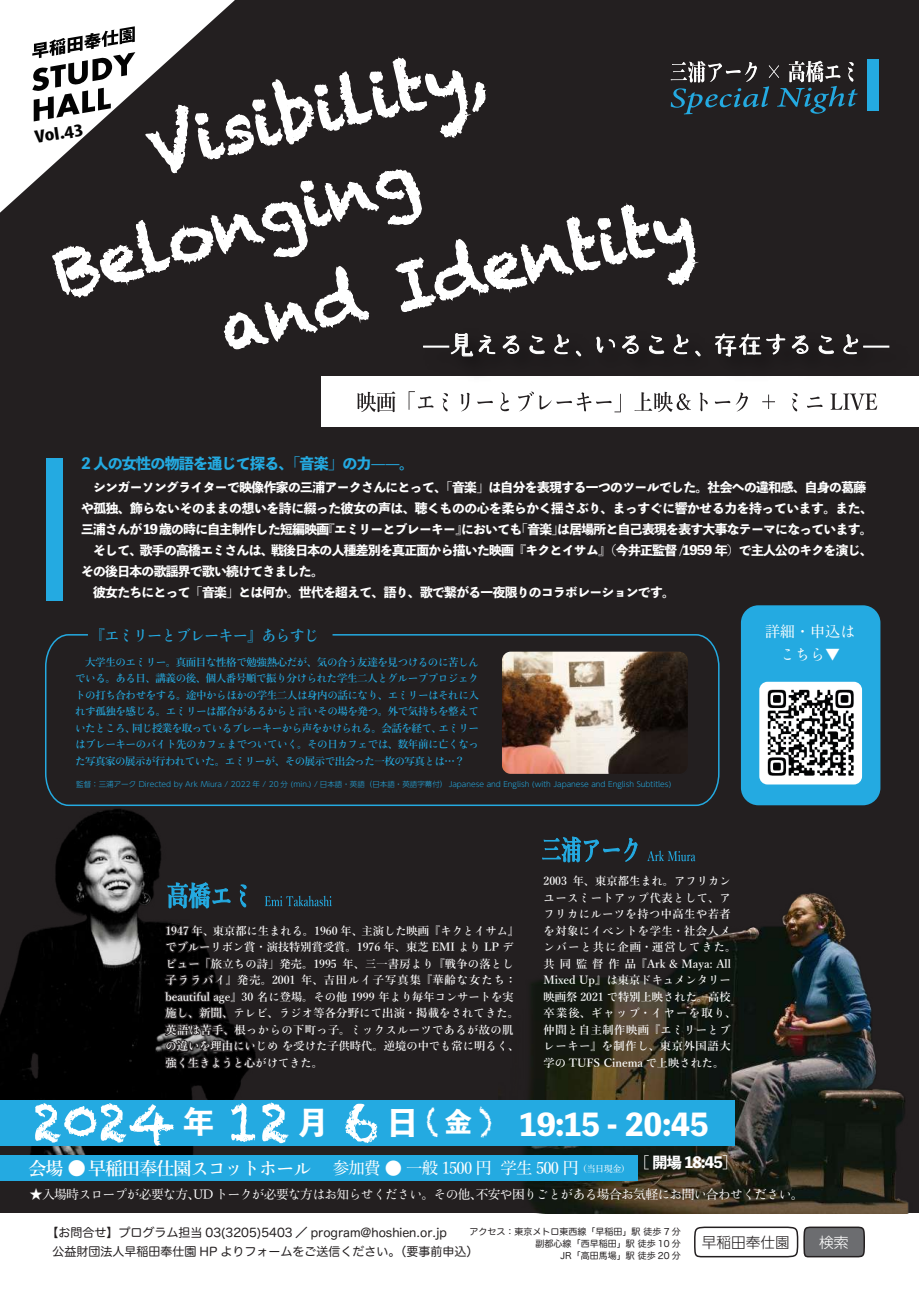
<style>
.page{position:relative;width:919px;height:1289px;background:#fff}
.page>*{position:absolute;margin:0;border:0;box-sizing:border-box;transform-origin:0 0}
.t1{font:52.5px "Chalkduster";color:#fff}
.t2{font:800 30px "Toppan Bunkyu Midashi Gothic Std N";color:#fff}
.t3{font:25.2px "AB kotodama f";color:#fff}
.t4{font:600 18px "Yu Min 36 p Kn";letter-spacing:-.05em;color:#fff}
.t5{font:800 15px "Toppan Bunkyu Midashi Gothic Std N";letter-spacing:-.05em;color:#24aae1}
.t6{font:600 15px "Yu Min 36 p Kn";letter-spacing:-.05em;color:#24aae1}
.t7{font:500 15px/22.5px "Yu Min 36 p Kn";color:#fff;text-align:center}
.t8{font:800 15px "Toppan Bunkyu Midashi Gothic Std N";color:#fff}
.t9{font:300 14.7px "UD Shin Go Pr 6 N";color:#231f20}
.t10{font:800 12.75px/21px "Toppan Bunkyu Midashi Gothic Std N";letter-spacing:-.05em;color:#fff}
.t11{font:500 12.75px "Yu Min 36 p Kn";letter-spacing:-.05em;color:#fff}
.t12{font:12px/19.5px "Hira Maru Pro N W4";color:#231f20}
.t13{font:600 11.25px/16.5px "Yu Min 36 p Kn";letter-spacing:.005em;color:#fff}
.t14{font:600 11.25px/16.5px "Yu Min 36 p Kn";letter-spacing:.05em;color:#fff}
.t15{font:600 10.5px/16.5px "Yu Min 36 p Kn";letter-spacing:-.05em;color:#24aae1;text-align:justify}
.t16{font:9px/12px "Hira Maru Pro N W4";color:#231f20;text-align:right}
.t17{font:300 7.5px "UD Shin Go Pr 6 N";color:#24aae1}
.s1{font-family:"Yu Min 36 p Kn";font-weight:600}
.s2{font-family:"Toppan Bunkyu Midashi Gothic Std N";font-weight:800;font-size:30px}
.s3{font-size:54px}
.s4{font-family:"Toppan Bunkyu Midashi Gothic Std N";font-weight:800;font-size:31.5px}
.s5{font-family:"Koz Go Pr 6 N";font-weight:400}
.s6{font-weight:500;font-size:16.5px}
.s7{font-weight:500}
.s8{color:#fff}
</style>
<div class="page">
<div style="left:0;top:0;width:918px;height:1225px;background:#231f20"></div>
<div style="left:0;top:1213px;width:918px;height:75px;background:#fff"></div>
<svg style="left:694px;top:1226px;width:171px;height:32px"></svg>
<img style="left:498px;top:774px;width:411px;height:439px">
<img style="left:0;top:809px;width:284px;height:372px">
<div style="left:322px;top:376px;width:596px;height:50px;background:#fff"></div>
<svg style="left:357px;top:391px;width:38px;height:21px"></svg>
<svg style="left:408px;top:391px;width:25px;height:19px"></svg>
<svg style="left:442px;top:393px;width:6px;height:18px"></svg>
<svg style="left:460px;top:393px;width:9px;height:18px"></svg>
<svg style="left:477px;top:401px;width:16px;height:3px"></svg>
<svg style="left:500px;top:392px;width:9px;height:19px"></svg>
<svg style="left:518px;top:391px;width:102px;height:21px"></svg>
<svg style="left:634px;top:392px;width:57px;height:20px"></svg>
<svg style="left:699px;top:392px;width:8px;height:19px"></svg>
<svg style="left:714px;top:392px;width:34px;height:19px"></svg>
<svg style="left:762px;top:394px;width:13px;height:15px"></svg>
<svg style="left:792px;top:393px;width:5px;height:18px"></svg>
<svg style="left:807px;top:396px;width:15px;height:12px"></svg>
<svg style="left:830px;top:393px;width:47px;height:17px"></svg>
<svg style="left:542px;top:836px;width:95px;height:26px"></svg>
<div style="left:46px;top:458px;width:16px;height:142px;background:#24aae1"></div>
<svg style="left:45px;top:634px;width:675px;height:172px"></svg>
<div style="left:0;top:1099px;width:734px;height:46px;background:#24aae1"></div>
<div style="left:0;top:1154px;width:637px;height:26px;background:#24aae1"></div>
<div style="left:740px;top:605px;width:140px;height:200px;background:#24aae1;border-radius:18px"></div>
<img style="left:501px;top:651px;width:187px;height:123px">
<div style="left:500px;top:650px;width:189px;height:125px;border:2px solid #231f20;border-radius:10px"></div>
<svg style="left:163px;top:782px;width:353px;height:318px"></svg>
<svg style="left:647px;top:850px;width:48px;height:11px"></svg>
<img style="left:759px;top:681px;width:103px;height:103px">
<svg style="left:0;top:0;width:235px;height:213px;background:#efefef"></svg>
<svg style="left:32px;top:26px;width:857px;height:331px"></svg>
<h3 class="t3" style="left:423px;top:328px;width:466px"><span class="s1">—</span>見えること、いること、存在すること<span class="s1">—</span></h3>
<p class="t5" style="left:81px;top:451px;width:335px">2 人の女性の物語を通じて探る、「音楽」の力̶̶。</p>
<p class="t10" style="left:81px;top:476px;width:793px">　シンガーソングライターで映像作家の三浦アークさんにとって、「音楽」は自分を表現する一つのツールでした。社会への違和感、自身の葛藤や孤独、飾らないそのままの想いを詩に綴った彼女の声は、聴くものの心を柔らかく揺さぶり、まっすぐに響かせる力を持っています。また、三浦さんが19歳の時に自主制作した短編映画『エミリーとブレーキー』においても「音楽」は居場所と自己表現を表す大事なテーマになっています。　そして、歌手の高橋エミさんは、戦後日本の人種差別を真正面から描いた映画『キクとイサム』（今井正監督 /1959 年）で主人公のキクを演じ、その後日本の歌謡界で歌い続けてきました。<br>　彼女たちにとって「音楽」とは何か。世代を超えて、語り、歌で繋がる一夜限りのコラボレーションです。</p>
<p class="t6" style="left:90px;top:627px;width:230px">『エミリーとブレーキー』あらすじ</p>
<p class="t15" style="left:75px;top:654px;width:405px">　大学生のエミリー。真面目な性格で勉強熱心だが、気の合う友達を見つけるのに苦しんでいる。ある日、講義の後、個人番号順で振り分けられた学生二人とグループプロジェクトの打ち合わせをする。途中からほかの学生二人は身内の話になり、エミリーはそれに入れず孤独を感じる。エミリーは都合があるからと言いその場を発つ。外で気持ちを整えていたところ、同じ授業を取っているブレーキーから声をかけられる。会話を経て、エミリーはブレーキーのバイト先のカフェまでついていく。その日カフェでは、数年前に亡くなった写真家の展示が行われていた。エミリーが、その展示で出会った一枚の写真とは…？</p>
<p class="t17" style="left:76px;top:778px;width:596px">監督：三浦アーク Directed by Ark Miura / 2022 年 / 20 分 (min.) / 日本語・英語（日本語・英語字幕付） Japanese and English (with Japanese and English Subtitles)</p>
<p class="t13" style="left:165px;top:922px;width:355px">1947 年、東京都に生まれる。1960 年、主演した映画『キクとイサム』でブルーリボン賞・演技特別賞受賞。1976 年、東芝 EMI より LP デビュー「旅立ちの詩」発売。1995 年、三一書房より『戦争の落とし子ララバイ』発売。2001 年、吉田ルイ子写真集『華齢な女たち：beautiful age』30 名に登場。その他 1999 年より毎年コンサートを実施し、新聞、テレビ、ラジオ等各分野にて出演・掲載をされてきた。英語は苦手、根っからの下町っ子。ミックスルーツであるが故の肌の違いを理由にいじめ を受けた子供時代。逆境の中でも常に明るく、強く生きようと心がけてきた。</p>
<p class="t14" style="left:543px;top:873px;width:194px">2003 年、東京都生まれ。アフリカンユースミートアップ代表として、アフリカにルーツを持つ中高生や若者を対象にイベントを学生・社会人メンバーと共に企画・運営してきた。共同監督作品『Ark &amp; Maya: All<br>Mixed Up』は東京ドキュメンタリー映画祭 2021 で特別上映された。高校卒業後、ギャップ・イヤーを取り、仲間と自主制作映画『エミリーとブレーキー』を制作し、東京外国語大学の TUFS Cinema で上映された。</p>
<p class="t7" style="left:765px;top:619px;width:92px">詳細・申込はこちら▼</p>
<h1 class="t1" style="left:33px;top:1091px;width:461px">2024<span class="s2">年</span> <span class="s3">12</span><span class="s4">月</span> <span class="s3">6</span><span class="s4">日</span><sup>(</sup><sup>金</sup><sup>)</sup></h1>
<h3 class="t4" style="left:28px;top:1158px;width:603px">会場 <span class="s5">●</span> 早稲田奉仕園スコットホール　 <span class="s6">参加費</span> <span class="s7">●</span> <span class="s6">一般 1500 円 学生 500 円</span><sup>（当日現金）</sup></h3>
<h2 class="t2" style="left:520px;top:1101px;width:190px">19:15 - 20:45</h2>
<p class="t8" style="left:644px;top:1150px;width:85px">[ 開場 18:45]</p>
<p class="t11" style="left:30px;top:1182px;width:775px">★入場時スロープが必要な方、UD トークが必要な方はお知らせください。その他、不安や困りごとがある場合お気軽にお問い合わせください。</p>
<p class="t12" style="left:52px;top:1221px;width:427px;text-indent:-6px">【お問合せ】プログラム担当 03(3205)5403 ／ program@hoshien.or.jp<br>公益財団法人早稲田奉仕園 HP よりフォームをご送信ください。（要事前申込）</p>
<p class="t16" style="left:469px;top:1224px;width:213px">アクセス：東京メトロ東西線「早稲田」駅 徒歩 7 分副都心線「西早稲田」駅 徒歩 10 分<br>JR「高田馬場」駅 徒歩 20 分</p>
<p class="t9" style="left:701px;top:1230px;width:148px">早稲田奉仕園　　<span class="s8">検索</span></p>
</div>
